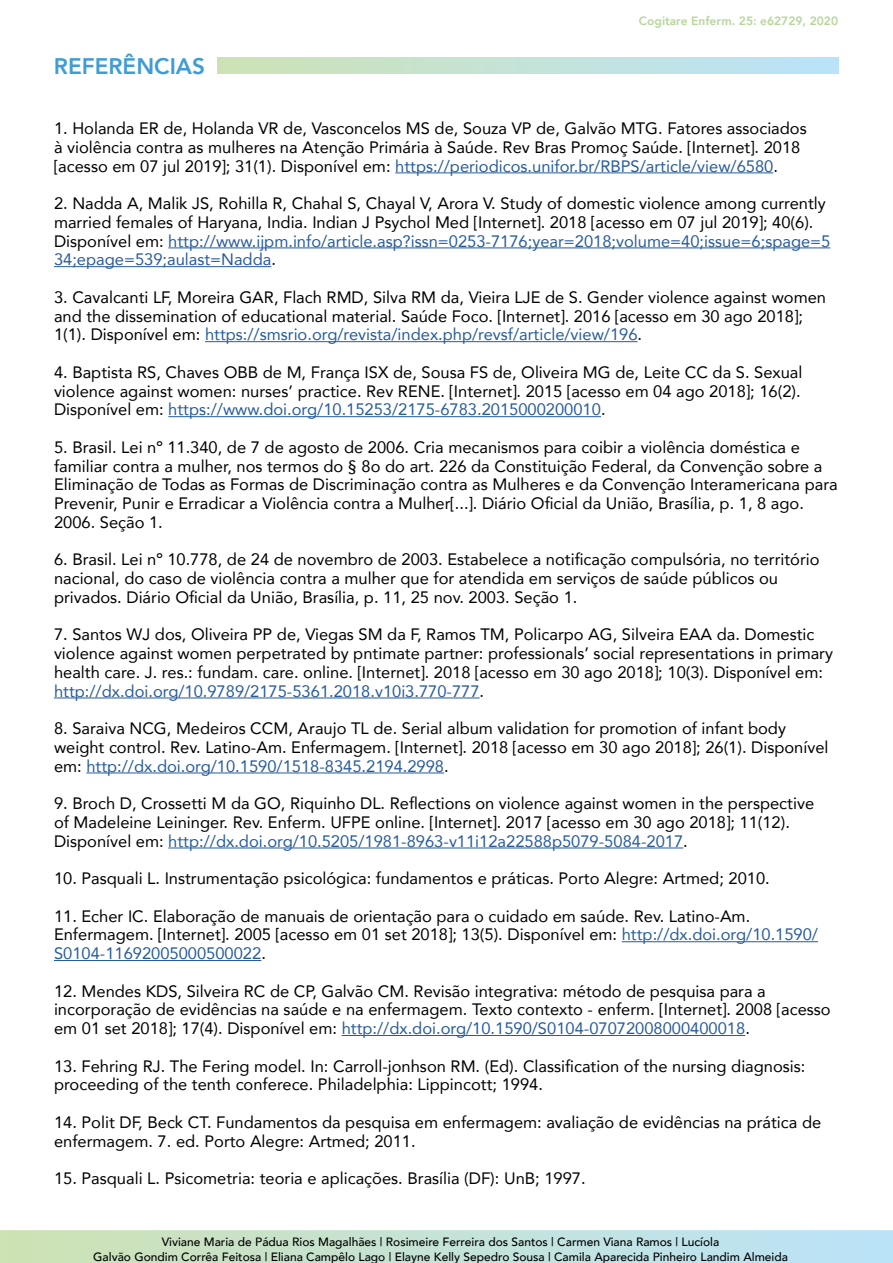
<style>
.page{position:relative;width:893px;height:1263px;background:#fff}
.page>*{position:absolute;margin:0;border:0;box-sizing:border-box;transform-origin:0 0}
.t1{font:800 22.5px "Avenir";color:#409cd4}
.t2{font:16.5px/18.8px "Avenir";color:#000}
.t3{font:500 12px/14.4px "Avenir";color:#000;text-align:center}
.t4{font:800 12px "Avenir";color:#b7d69b}
.s1{color:#275b9b}
</style>
<div class="page">
<svg style="left:0;top:1230px;width:893px;height:33px;background:#c4e2d6"></svg>
<div style="left:218px;top:57px;width:621px;height:17px;background:linear-gradient(to right,#cde2b5,#bae3fb)"></div>
<hr style="left:395px;top:172px;width:378px;height:1px;background:#275b9b">
<hr style="left:168px;top:247px;width:662px;height:1px;background:#275b9b">
<hr style="left:54px;top:266px;width:217px;height:1px;background:#275b9b">
<hr style="left:205px;top:341px;width:433px;height:1px;background:#275b9b">
<hr style="left:168px;top:416px;width:433px;height:1px;background:#275b9b">
<hr style="left:54px;top:697px;width:426px;height:1px;background:#275b9b">
<hr style="left:86px;top:772px;width:358px;height:1px;background:#275b9b">
<hr style="left:168px;top:847px;width:515px;height:1px;background:#275b9b">
<hr style="left:622px;top:941px;width:196px;height:1px;background:#275b9b">
<hr style="left:54px;top:960px;width:207px;height:1px;background:#275b9b">
<hr style="left:342px;top:1035px;width:403px;height:1px;background:#275b9b">
<h1 class="t1" style="left:54px;top:48px;width:153px">REFERÊNCIAS</h1>
<p class="t4" style="left:639px;top:12px;width:201px">Cogitare Enferm. 25: e62729, 2020</p>
<p class="t2" style="left:54px;top:119px;width:754px">1. Holanda ER de, Holanda VR de, Vasconcelos MS de, Souza VP de, Galvão MTG. Fatores associados à violência contra as mulheres na Atenção Primária à Saúde. Rev Bras Promoç Saúde. [Internet]. 2018 [acesso em 07 jul 2019]; 31(1). Disponível em: <span class="s1">https://periodicos.unifor.br/RBPS/article/view/6580</span>.</p>
<p class="t2" style="left:54px;top:194px;width:778px">2. Nadda A, Malik JS, Rohilla R, Chahal S, Chayal V, Arora V. Study of domestic violence among currently married females of Haryana, India. Indian J Psychol Med [Internet]. 2018 [acesso em 07 jul 2019]; 40(6).<br>Disponível em: <span class="s1">http://www.ijpm.info/article.asp?issn=0253-7176;year=2018;volume=40;issue=6;spage=5<br>34;epage=539;aulast=Nadda</span>.</p>
<p class="t2" style="left:54px;top:287px;width:774px">3. Cavalcanti LF, Moreira GAR, Flach RMD, Silva RM da, Vieira LJE de S. Gender violence against women and the dissemination of educational material. Saúde Foco. [Internet]. 2016 [acesso em 30 ago 2018];<br>1(1). Disponível em: <span class="s1">https://smsrio.org/revista/index.php/revsf/article/view/196</span>.</p>
<p class="t2" style="left:54px;top:362px;width:750px;text-align:justify">4. Baptista RS, Chaves OBB de M, França ISX de, Sousa FS de, Oliveira MG de, Leite CC da S. Sexual violence against women: nurses’ practice. Rev RENE. [Internet]. 2015 [acesso em 04 ago 2018]; 16(2).<br>Disponível em: <span class="s1">https://www.doi.org/10.15253/2175-6783.2015000200010</span>.</p>
<p class="t2" style="left:54px;top:437px;width:785px">5. Brasil. Lei nº 11.340, de 7 de agosto de 2006. Cria mecanismos para coibir a violência doméstica e familiar contra a mulher, nos termos do § 8o do art. 226 da Constituição Federal, da Convenção sobre a Eliminação de Todas as Formas de Discriminação contra as Mulheres e da Convenção Interamericana para Prevenir, Punir e Erradicar a Violência contra a Mulher[...]. Diário Oficial da União, Brasília, p. 1, 8 ago.<br>2006. Seção 1.</p>
<p class="t2" style="left:54px;top:550px;width:767px">6. Brasil. Lei nº 10.778, de 24 de novembro de 2003. Estabelece a notificação compulsória, no território nacional, do caso de violência contra a mulher que for atendida em serviços de saúde públicos ou privados. Diário Oficial da União, Brasília, p. 11, 25 nov. 2003. Seção 1.</p>
<p class="t2" style="left:54px;top:625px;width:780px">7. Santos WJ dos, Oliveira PP de, Viegas SM da F, Ramos TM, Policarpo AG, Silveira EAA da. Domestic violence against women perpetrated by pntimate partner: professionals’ social representations in primary health care. J. res.: fundam. care. online. [Internet]. 2018 [acesso em 30 ago 2018]; 10(3). Disponível em: <span class="s1">http://dx.doi.org/10.9789/2175-5361.2018.v10i3.770-777</span>.</p>
<p class="t2" style="left:54px;top:718px;width:776px">8. Saraiva NCG, Medeiros CCM, Araujo TL de. Serial album validation for promotion of infant body weight control. Rev. Latino-Am. Enfermagem. [Internet]. 2018 [acesso em 30 ago 2018]; 26(1). Disponível em: <span class="s1">http://dx.doi.org/10.1590/1518-8345.2194.2998</span>.</p>
<p class="t2" style="left:54px;top:793px;width:762px">9. Broch D, Crossetti M da GO, Riquinho DL. Reflections on violence against women in the perspective of Madeleine Leininger. Rev. Enferm. UFPE online. [Internet]. 2017 [acesso em 30 ago 2018]; 11(12).<br>Disponível em: <span class="s1">http://dx.doi.org/10.5205/1981-8963-v11i12a22588p5079-5084-2017</span>.</p>
<p class="t2" style="left:54px;top:868px;width:717px">10. Pasquali L. Instrumentação psicológica: fundamentos e práticas. Porto Alegre: Artmed; 2010.</p>
<p class="t2" style="left:54px;top:906px;width:766px">11. Echer IC. Elaboração de manuais de orientação para o cuidado em saúde. Rev. Latino-Am.<br>Enfermagem. [Internet]. 2005 [acesso em 01 set 2018]; 13(5). Disponível em: <span class="s1">http://dx.doi.org/10.1590/<br>S0104-11692005000500022</span>.</p>
<p class="t2" style="left:54px;top:981px;width:778px">12. Mendes KDS, Silveira RC de CP, Galvão CM. Revisão integrativa: método de pesquisa para a incorporação de evidências na saúde e na enfermagem. Texto contexto - enferm. [Internet]. 2008 [acesso em 01 set 2018]; 17(4). Disponível em: <span class="s1">http://dx.doi.org/10.1590/S0104-07072008000400018</span>.</p>
<p class="t2" style="left:54px;top:1056px;width:753px">13. Fehring RJ. The Fering model. In: Carroll-jonhson RM. (Ed). Classification of the nursing diagnosis: proceeding of the tenth conferece. Philadelphia: Lippincott; 1994.</p>
<p class="t2" style="left:54px;top:1112px;width:769px">14. Polit DF, Beck CT. Fundamentos da pesquisa em enfermagem: avaliação de evidências na prática de enfermagem. 7. ed. Porto Alegre: Artmed; 2011.</p>
<p class="t2" style="left:54px;top:1168px;width:533px">15. Pasquali L. Psicometria: teoria e aplicações. Brasília (DF): UnB; 1997.</p>
<p class="t3" style="left:93px;top:1234px;width:696px">Viviane Maria de Pádua Rios Magalhães | Rosimeire Ferreira dos Santos | Carmen Viana Ramos | Lucíola<br>Galvão Gondim Corrêa Feitosa | Eliana Campêlo Lago | Elayne Kelly Sepedro Sousa | Camila Aparecida Pinheiro Landim Almeida</p>
</div>
